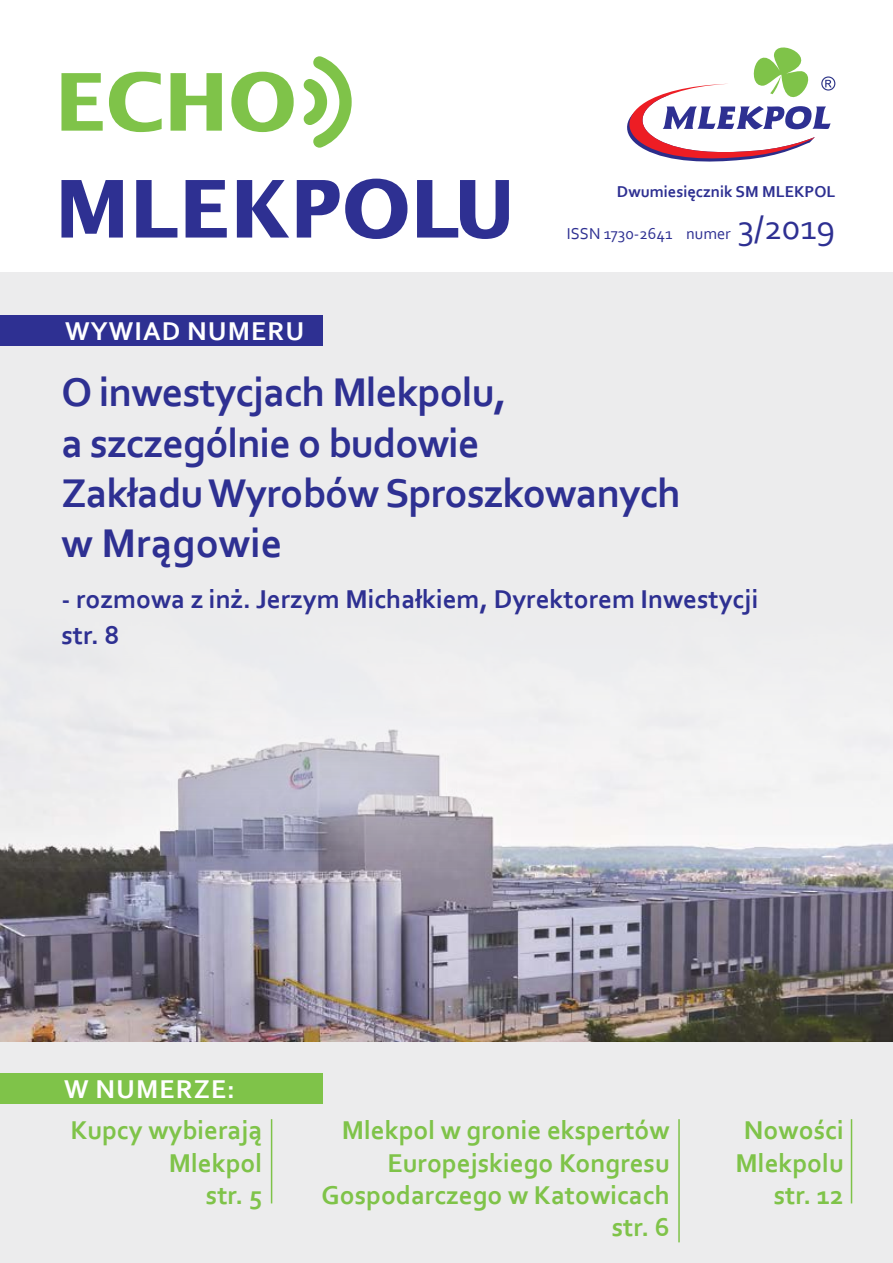
<style>
.page{position:relative;width:893px;height:1263px;background:#fff}
.page>*{position:absolute;margin:0;border:0;box-sizing:border-box;transform-origin:0 0}
.t1{font:700 42px/50.4px "Corbel";letter-spacing:-.02em;color:#2e3092}
.t2{font:700 27px/32.4px "Corbel";color:#7fc349;text-align:right}
.t3{font:700 27px/36.6px "Corbel";color:#2e3092}
.t4{font:700 27px "Corbel";letter-spacing:.04em;color:#fff}
.t5{font:16.5px "Corbel";color:#2e3092}
.t6{font:700 16.5px "Corbel";color:#2e3092}
.s1{font-size:36px}
</style>
<div class="page">
<svg style="left:61px;top:180px;width:62px;height:58px"></svg>
<svg style="left:136px;top:180px;width:41px;height:58px"></svg>
<svg style="left:186px;top:180px;width:41px;height:58px"></svg>
<svg style="left:237px;top:180px;width:52px;height:58px"></svg>
<svg style="left:297px;top:179px;width:110px;height:60px"></svg>
<svg style="left:417px;top:180px;width:92px;height:59px"></svg>
<svg style="left:61px;top:73px;width:42px;height:58px"></svg>
<svg style="left:109px;top:72px;width:53px;height:60px"></svg>
<svg style="left:171px;top:73px;width:51px;height:58px"></svg>
<svg style="left:231px;top:72px;width:63px;height:60px"></svg>
<svg style="left:304px;top:56px;width:48px;height:92px"></svg>
<svg style="left:627px;top:47px;width:208px;height:115px"></svg>
<div style="left:0;top:272px;width:893px;height:991px;background:#ececed"></div>
<img style="left:0;top:729px;width:893px;height:313px">
<div style="left:0;top:315px;width:323px;height:30px;background:#2e3092"></div>
<div style="left:0;top:1073px;width:322px;height:30px;background:#7fc349"></div>
<hr style="left:271px;top:1119px;width:1px;height:84px;background:#7fc349">
<hr style="left:678px;top:1119px;width:2px;height:123px;background:#7fc349">
<hr style="left:851px;top:1119px;width:1px;height:84px;background:#7fc349">
<p class="t6" style="left:617px;top:182px;width:220px">Dwumiesięcznik SM MLEKPOL</p>
<p class="t4" style="left:65px;top:314px;width:241px">wywiad numeru</p>
<p class="t5" style="left:567px;top:223px;width:270px">ISSN 1730-2641 numer <span class="s1">3/2019</span></p>
<h1 class="t1" style="left:61px;top:366px;width:621px">O inwestycjach Mlekpolu,<br>a szczególnie o budowie<br>Zakładu Wyrobów Sproszkowanych w Mrągowie</h1>
<p class="t3" style="left:61px;top:580px;width:698px">- rozmowa z inż. Jerzym Michałkiem, Dyrektorem Inwestycji str. 8</p>
<p class="t4" style="left:64px;top:1072px;width:172px">w numerze:</p>
<p class="t2" style="left:70px;top:1113px;width:194px">Kupcy wybierają<br>Mlekpol<br>str. 5</p>
<p class="t2" style="left:322px;top:1113px;width:350px">Mlekpol w gronie ekspertów<br>Europejskiego Kongresu<br>Gospodarczego w Katowicach str. 6</p>
<p class="t2" style="left:736px;top:1113px;width:110px">N owości<br>Mlekpolu str. 12</p>
</div>
